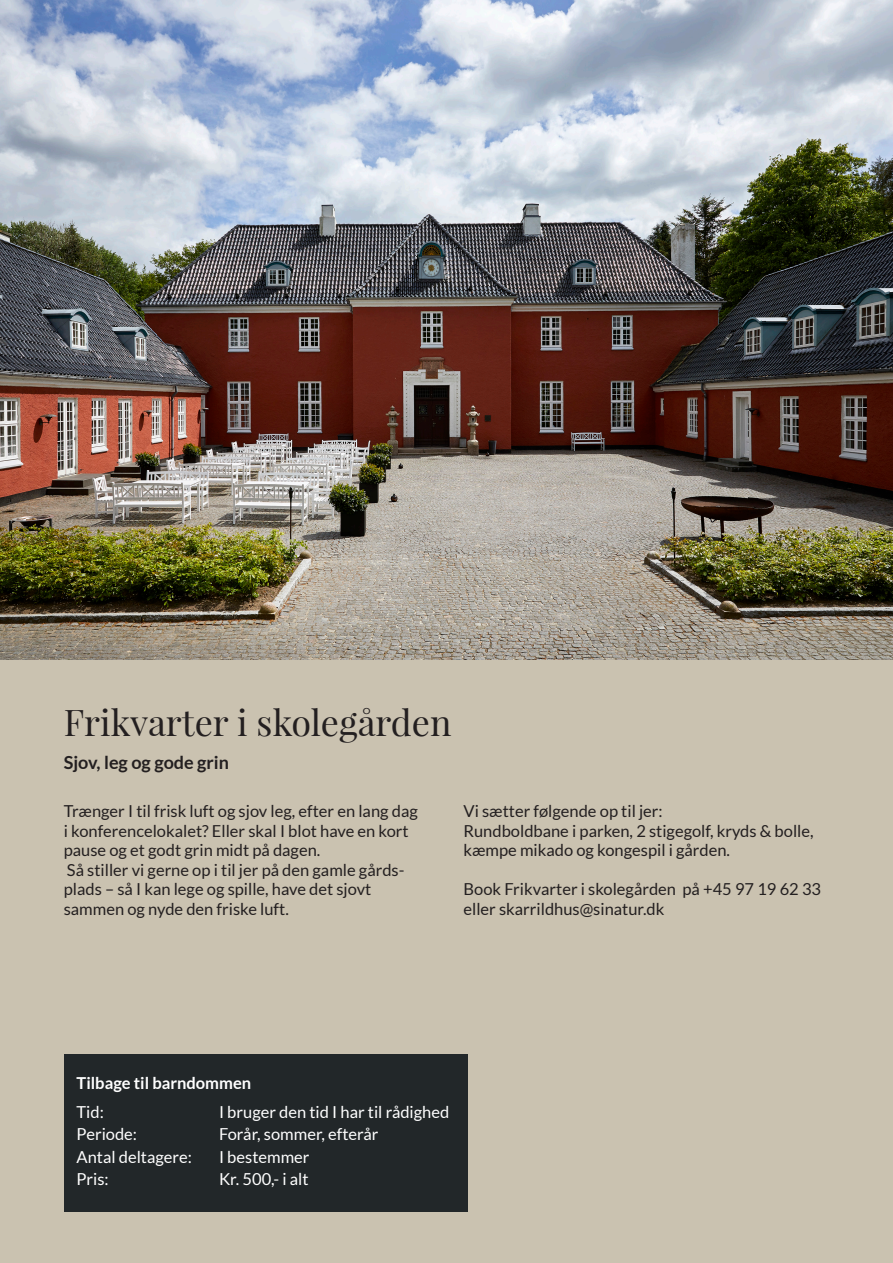
<style>
.page{position:relative;width:893px;height:1263px;background:#fff}
.page>*{position:absolute;margin:0;border:0;box-sizing:border-box;transform-origin:0 0}
.t1{font:36px "Playfair Display";color:#231f20}
.t2{font:700 18px "Lato";color:#231f20}
.t3{font:16.5px/19.5px "Lato";color:#231f20}
.t4{font:16.5px "Lato";color:#fff}
.t5{font:700 16.5px "Lato";color:#fff}
</style>
<div class="page">
<div style="left:0;top:659px;width:893px;height:604px;background:#cac2b0"></div>
<div style="left:64px;top:1054px;width:404px;height:158px;background:#222729"></div>
<img style="left:0;top:0;width:893px;height:659px">
<p class="t1" style="left:64px;top:700px;width:389px">Frikvarter i skolegården</p>
<p class="t2" style="left:64px;top:752px;width:167px">Sjov, leg og gode grin</p>
<p class="t3" style="left:64px;top:801px;width:356px">Trænger I til frisk luft og sjov leg, efter en lang dag i konferencelokalet? Eller skal I blot have en kort pause og et godt grin midt på dagen.</p>
<p class="t3" style="left:67px;top:860px;width:339px">Så stiller vi gerne op i til jer på den gamle gårds-</p>
<p class="t3" style="left:64px;top:879px;width:309px">plads – så I kan lege og spille, have det sjovt</p>
<p class="t3" style="left:64px;top:899px;width:227px">sammen og nyde den friske luft.</p>
<p class="t3" style="left:463px;top:801px;width:201px">Vi sætter følgende op til jer:</p>
<p class="t3" style="left:463px;top:821px;width:352px">Rundboldbane i parken, 2 stigegolf, kryds &amp; bolle, kæmpe mikado og kongespil i gården.</p>
<p class="t3" style="left:463px;top:879px;width:359px">Book Frikvarter i skolegården på +45 97 19 62 33</p>
<p class="t3" style="left:463px;top:899px;width:202px">eller skarrildhus@sinatur.dk</p>
<p class="t5" style="left:77px;top:1074px;width:176px">Tilbage til barndommen</p>
<p class="t4" style="left:77px;top:1102px;width:29px">Tid:</p>
<p class="t4" style="left:219px;top:1102px;width:232px">I bruger den tid I har til rådighed</p>
<p class="t4" style="left:77px;top:1125px;width:62px">Periode:</p>
<p class="t4" style="left:219px;top:1125px;width:161px">Forår, sommer, efterår</p>
<p class="t4" style="left:77px;top:1147px;width:117px">Antal deltagere:</p>
<p class="t4" style="left:219px;top:1147px;width:92px">I bestemmer</p>
<p class="t4" style="left:77px;top:1170px;width:34px">Pris:</p>
<p class="t4" style="left:219px;top:1170px;width:91px">Kr. 500,- i alt</p>
</div>
